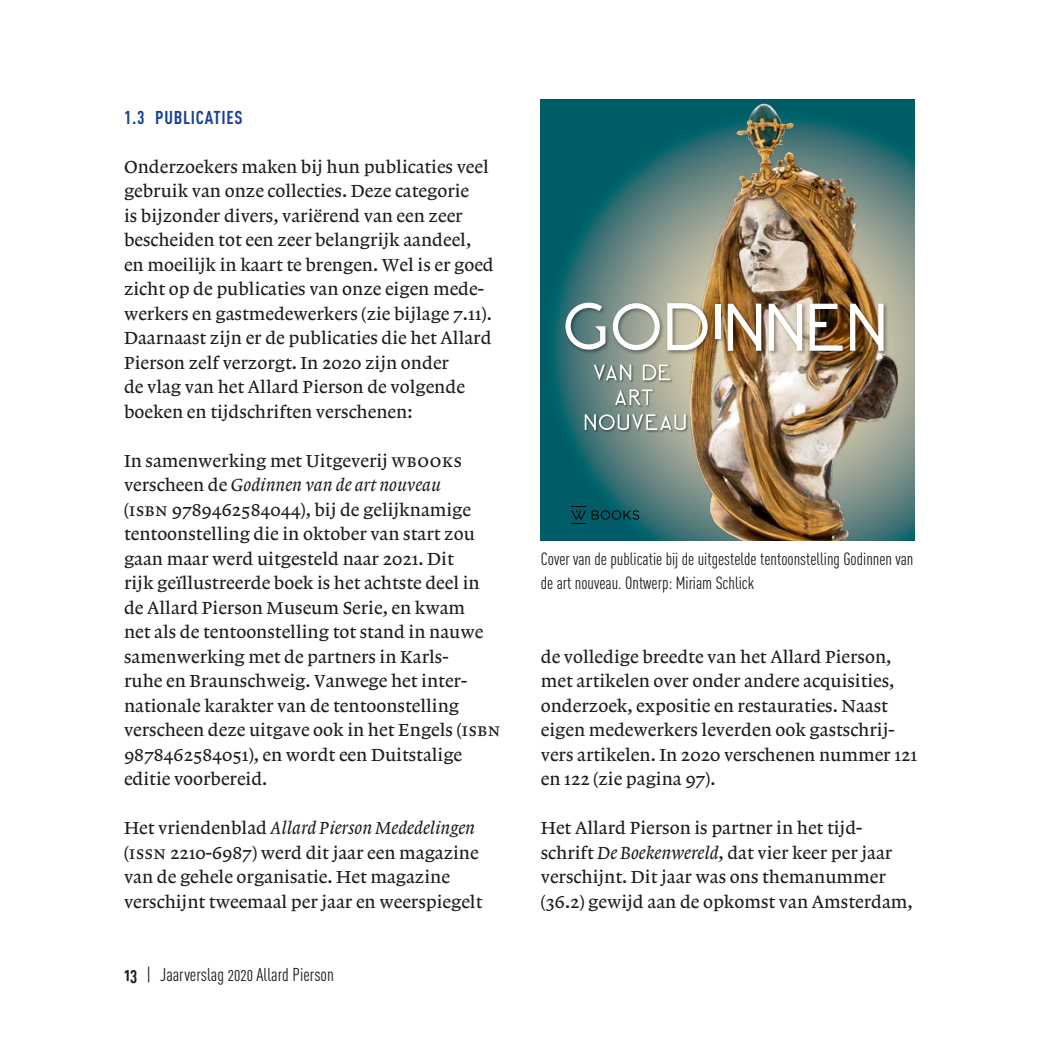
<style>
.page{position:relative;width:1042px;height:1042px;background:#fff}
.page>*{position:absolute;margin:0;border:0;box-sizing:border-box;transform-origin:0 0}
.normaal{font:18.38px/24.5px "Lexicon No 1 A Txt";color:#1d1d1b}
.t1{font:18.38px "FFDIN Pro Cond";color:#1d1d1b}
.tk{font:700 18.38px "FFDIN Pro Cond";letter-spacing:.04em;color:#164194}
.bijschrift{font:17.5px/24.5px "FFDIN Pro Cond";color:#1d1d1b}
.s1{font-family:"Lexicon No 1 A Exp"}
.s2{font-style:italic}
.s3{font-weight:700}
</style>
<div class="page">
<svg style="left:541px;top:99px;width:373px;height:441px;background:#3c7678"></svg>
<svg style="left:571px;top:506px;width:68px;height:18px"></svg>
<div style="left:598px;top:414px;width:20px;height:19px;background:#000;opacity:.4"></div>
<div style="left:584px;top:414px;width:15px;height:19px;background:#000;opacity:.4"></div>
<div style="left:629px;top:389px;width:15px;height:19px;background:#000;opacity:.4"></div>
<div style="left:645px;top:414px;width:15px;height:19px;background:#000;opacity:.4"></div>
<div style="left:658px;top:364px;width:15px;height:19px;background:#000;opacity:.4"></div>
<div style="left:642px;top:364px;width:17px;height:19px;background:#000;opacity:.4"></div>
<svg style="left:643px;top:364px;width:27px;height:16px"></svg>
<div style="left:660px;top:414px;width:14px;height:19px;background:#000;opacity:.4"></div>
<div style="left:614px;top:389px;width:15px;height:19px;background:#000;opacity:.4"></div>
<div style="left:674px;top:414px;width:15px;height:19px;background:#000;opacity:.4"></div>
<div style="left:617px;top:414px;width:15px;height:19px;background:#000;opacity:.4"></div>
<div style="left:631px;top:414px;width:15px;height:19px;background:#000;opacity:.4"></div>
<svg style="left:585px;top:414px;width:101px;height:16px;background:#9eaaa4"></svg>
<div style="left:641px;top:389px;width:15px;height:19px;background:#000;opacity:.4"></div>
<svg style="left:615px;top:389px;width:38px;height:16px"></svg>
<div style="left:593px;top:364px;width:15px;height:19px;background:#668381"></div>
<div style="left:605px;top:364px;width:15px;height:19px;background:#000;opacity:.4"></div>
<div style="left:619px;top:364px;width:15px;height:19px;background:#000;opacity:.4"></div>
<svg style="left:594px;top:364px;width:37px;height:16px"></svg>
<img style="left:690px;top:103px;width:207px;height:437px">
<div style="left:564px;top:301px;width:325px;height:55px;background:#000;opacity:.4"></div>
<svg style="left:565px;top:303px;width:40px;height:47px"></svg>
<div style="left:715px;top:304px;width:5px;height:34px;background:#fff"></div>
<svg style="left:613px;top:303px;width:47px;height:47px"></svg>
<svg style="left:728px;top:304px;width:33px;height:47px"></svg>
<svg style="left:850px;top:304px;width:33px;height:47px"></svg>
<svg style="left:768px;top:304px;width:34px;height:47px"></svg>
<svg style="left:809px;top:304px;width:33px;height:47px"></svg>
<svg style="left:667px;top:303px;width:40px;height:47px"></svg>
<p class="tk" style="left:124px;top:103px;width:120px">1.3 PUBLICATIES</p>
<p class="normaal" style="left:124px;top:154px;width:371px">Onderzoekers maken bij hun publicaties veel gebruik van onze collecties. Deze categorie<br>is bijzonder divers, variërend van een zeer bescheiden tot een zeer belangrijk aandeel, en moeilijk in kaart te brengen. Wel is er goed zicht op de publicaties van onze eigen mede&shy;werkers en gastmedewerkers (zie bijlage 7.11).<br>Daarnaast zijn er de publicaties die het Allard Pierson zelf verzorgt. In 2020 zijn onder<br>de vlag van het Allard Pierson de volgende boeken en tijdschriften verschenen:</p>
<p class="normaal" style="left:124px;top:448px;width:377px">In samenwerking met Uitgeverij <span class="s1">wbooks </span>verscheen de <span class="s2">Godinnen van de art nouveau<br></span>(<span class="s1">isbn</span> 9789462584044), bij de gelijknamige tentoonstelling die in oktober van start zou gaan maar werd uitgesteld naar 2021. Dit<br>rijk geïllustreerde boek is het achtste deel in de Allard Pierson Museum Serie, en kwam<br>net als de tentoonstelling tot stand in nauwe samenwerking met de partners in Karls-<br>ruhe en Braunschweig. Vanwege het inter&shy;nationale karakter van de tentoonstelling verscheen deze uitgave ook in het Engels (<span class="s1">isbn </span>9878462584051), en wordt een Duitstalige editie voorbereid.</p>
<p class="normaal" style="left:124px;top:816px;width:360px">Het vriendenblad <span class="s2">Allard Pierson Mededelingen </span>(<span class="s1">issn</span> 2210-6987) werd dit jaar een magazine van de gehele organisatie. Het magazine verschijnt tweemaal per jaar en weerspiegelt</p>
<p class="t1" style="left:124px;top:961px;width:211px"><span class="s3">13</span> | Jaarverslag 2020 Allard Pierson</p>
<p class="bijschrift" style="left:541px;top:545px;width:374px">Cover van de publicatie bij de uitgestelde tentoonstelling Godinnen van de art nouveau. Ontwerp: Miriam Schlick</p>
<p class="normaal" style="left:541px;top:644px;width:378px">de volledige breedte van het Allard Pierson, met artikelen over onder andere acquisities, onderzoek, expositie en restauraties. Naast eigen medewerkers leverden ook gastschrij&shy;vers artikelen. In 2020 verschenen nummer 121 en 122 (zie pagina 97).</p>
<p class="normaal" style="left:541px;top:816px;width:373px">Het Allard Pierson is partner in het tijd&shy;schrift <span class="s2">De Boekenwereld</span>, dat vier keer per jaar verschijnt. Dit jaar was ons themanummer (36.2) gewijd aan de opkomst van Amsterdam,</p>
</div>
